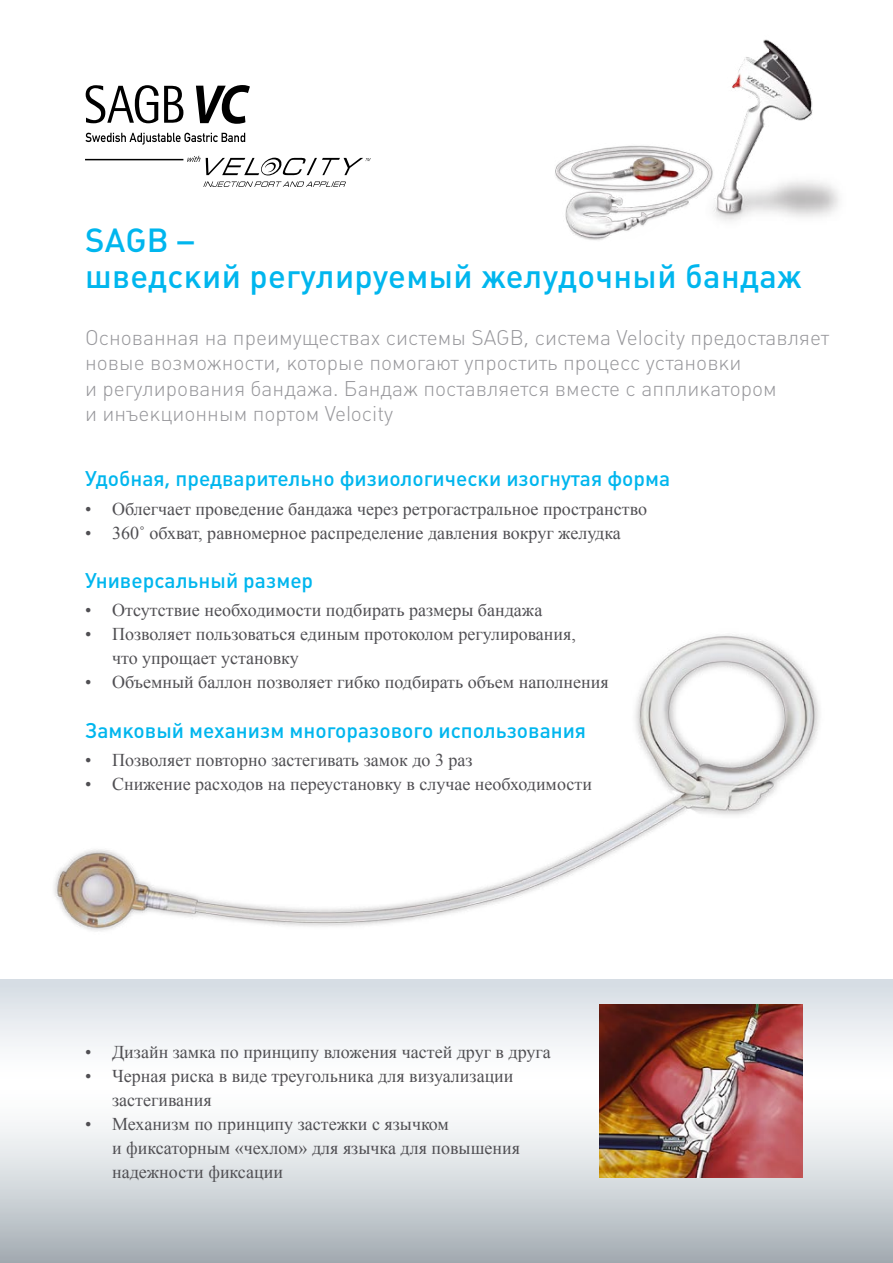
<style>
.page{position:relative;width:893px;height:1263px;background:#fff}
.page>*{position:absolute;margin:0;border:0;box-sizing:border-box;transform-origin:0 0}
.t1{font:500 33px/36px "Plumb";letter-spacing:.01em;color:#00b6ee}
.t2{font:300 21px/25.5px "Plumb";color:#97979b}
.t3{font:500 21px "Plumb";color:#00b6ee}
.t4{font:18px/24px "Times New Roman";color:#504f53}
</style>
<div class="page">
<svg style="left:0;top:979px;width:893px;height:284px"></svg>
<hr style="left:85px;top:159px;width:98px;height:1px;background:#000">
<svg style="left:203px;top:181px;width:143px;height:6px"></svg>
<svg style="left:187px;top:156px;width:184px;height:19px"></svg>
<svg style="left:86px;top:85px;width:97px;height:38px"></svg>
<svg style="left:196px;top:85px;width:54px;height:39px"></svg>
<svg style="left:85px;top:133px;width:160px;height:12px"></svg>
<img style="left:555px;top:39px;width:284px;height:201px">
<img style="left:600px;top:1004px;width:203px;height:174px">
<img style="left:54px;top:634px;width:766px;height:297px">
<h1 class="t1" style="left:85px;top:223px;width:718px">SAGB –<br>шведский регулируемый желудочный бандаж</h1>
<p class="t2" style="left:85px;top:325px;width:746px">Основанная на преимуществах системы SAGB, система Velocity предоставляет новые возможности, которые помогают упростить процесс установки<br>и регулирования бандажа. Бандаж поставляется вместе с аппликатором<br>и инъекционным портом Velocity</p>
<p class="t3" style="left:85px;top:467px;width:587px">Удобная, предварительно физиологически изогнутая форма</p>
<p class="t4" style="left:85px;top:496px;width:564px">• Облегчает проведение бандажа через ретрогастральное пространство</p>
<p class="t4" style="left:85px;top:520px;width:537px">• 360˚ обхват, равномерное распределение давления вокруг желудка</p>
<p class="t3" style="left:85px;top:568px;width:230px">Универсальный размер</p>
<p class="t4" style="left:85px;top:598px;width:459px">• Отсутствие необходимости подбирать размеры бандажа</p>
<p class="t4" style="left:112px;top:622px;width:465px;text-indent:-27px">• Позволяет пользоваться единым протоколом регулирования, что упрощает установку</p>
<p class="t4" style="left:85px;top:670px;width:525px">• Объемный баллон позволяет гибко подбирать объем наполнения</p>
<p class="t3" style="left:85px;top:718px;width:503px">Замковый механизм многоразового использования</p>
<p class="t4" style="left:85px;top:747px;width:389px">• Позволяет повторно застегивать замок до 3 раз</p>
<p class="t4" style="left:85px;top:771px;width:508px">• Снижение расходов на переустановку в случае необходимости</p>
<p class="t4" style="left:85px;top:1039px;width:467px">• Дизайн замка по принципу вложения частей друг в друга</p>
<p class="t4" style="left:112px;top:1063px;width:403px;text-indent:-27px">• Черная риска в виде треугольника для визуализации застегивания</p>
<p class="t4" style="left:112px;top:1111px;width:409px;text-indent:-27px">• Механизм по принципу застежки с язычком<br>и фиксаторным «чехлом» для язычка для повышения надежности фиксации</p>
</div>
